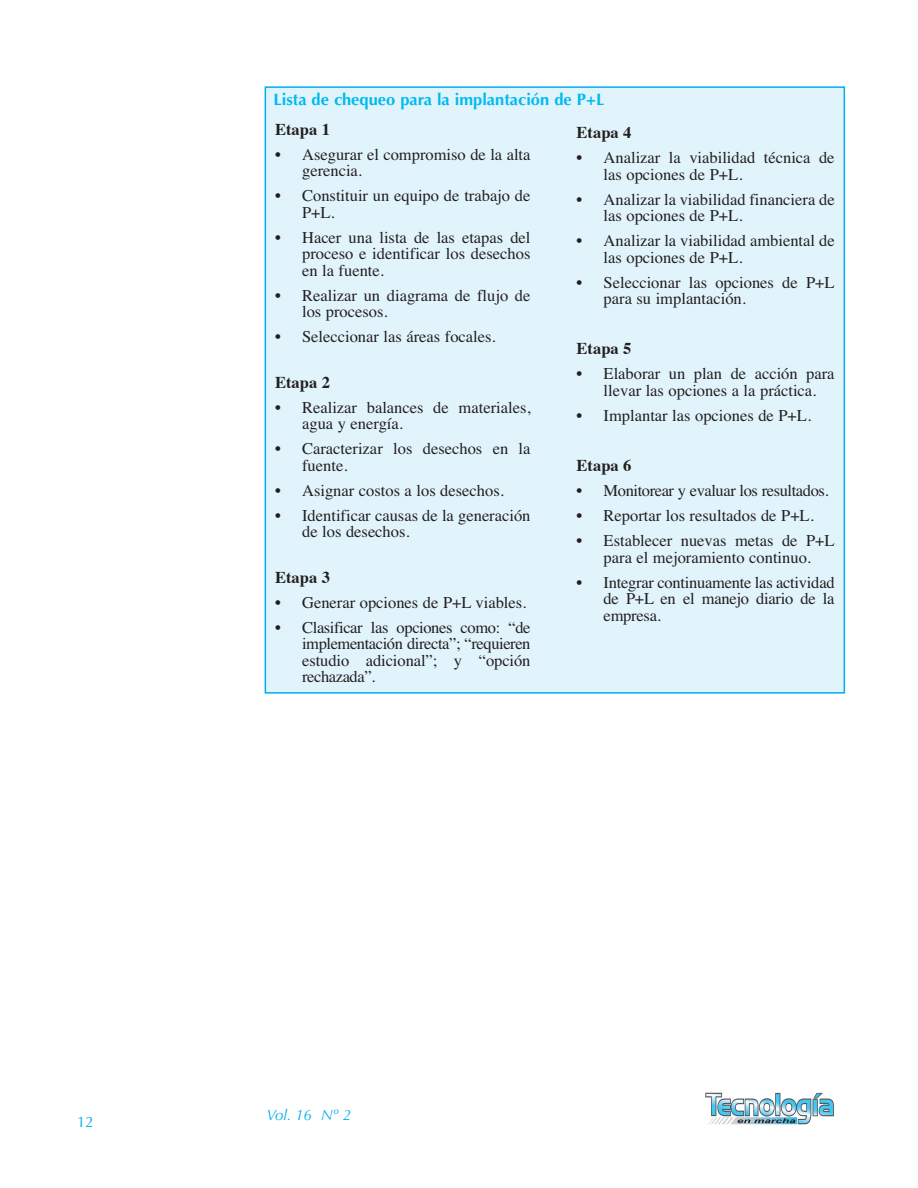
<style>
.page{position:relative;width:918px;height:1188px;background:#fff}
.page>*{position:absolute;margin:0;border:0;box-sizing:border-box;transform-origin:0 0}
.t1{font:16.5px/16.5px "Times";color:#231f20}
.t2{font:700 16.5px "Optima";color:#00baf1}
.t3{font:700 16.5px "Times";color:#231f20}
.t4{font:16.5px "Times";letter-spacing:-.025em;color:#231f20}
.t5{font:italic 15px "Optima";color:#00aeef}
.t6{font:15px "Optima";color:#00aeef}
</style>
<div class="page">
<svg style="left:705px;top:1093px;width:129px;height:31px"></svg>
<div style="left:265px;top:87px;width:579px;height:606px;background:#e1f4fc"></div>
<div style="left:265px;top:86px;width:580px;height:608px;border:2px solid #00aeef"></div>
<p class="t6" style="left:77px;top:1115px;width:18px">12</p>
<p class="t2" style="left:274px;top:93px;width:332px">Lista de chequeo para la implantación de P+L</p>
<p class="t3" style="left:275px;top:122px;width:56px">Etapa 1</p>
<p class="t1" style="left:302px;top:147px;width:230px;text-indent:-27px">• Asegurar el compromiso de la alta gerencia.</p>
<p class="t1" style="left:302px;top:189px;width:230px;text-indent:-27px">• Constituir un equipo de trabajo de<br>P+L.</p>
<p class="t1" style="left:302px;top:230px;width:230px;text-align:justify;text-indent:-27px">• Hacer una lista de las etapas del proceso e identificar los desechos en la fuente.</p>
<p class="t1" style="left:302px;top:289px;width:230px;text-indent:-27px">• Realizar un diagrama de flujo de los procesos.</p>
<p class="t1" style="left:275px;top:330px;width:222px">• Seleccionar las áreas focales.</p>
<p class="t3" style="left:275px;top:375px;width:56px">Etapa 2</p>
<p class="t1" style="left:302px;top:401px;width:230px;text-indent:-27px">• Realizar balances de materiales, agua y energía.</p>
<p class="t1" style="left:302px;top:442px;width:230px;text-indent:-27px">• Caracterizar los desechos en la fuente.</p>
<p class="t1" style="left:275px;top:484px;width:230px">• Asignar costos a los desechos.</p>
<p class="t1" style="left:302px;top:509px;width:230px;text-indent:-27px">• Identificar causas de la generación de los desechos.</p>
<p class="t3" style="left:275px;top:571px;width:56px">Etapa 3</p>
<p class="t1" style="left:275px;top:596px;width:253px">• Generar opciones de P+L viables.</p>
<p class="t1" style="left:302px;top:621px;width:230px;text-align:justify;text-indent:-27px">• Clasificar las opciones como: “de implementación directa”; “requieren estudio adicional”; y “opción rechazada”.</p>
<p class="t3" style="left:577px;top:126px;width:56px">Etapa 4</p>
<p class="t1" style="left:604px;top:151px;width:233px;text-indent:-27px">• Analizar la viabilidad técnica de las opciones de P+L.</p>
<p class="t1" style="left:604px;top:193px;width:233px;text-indent:-27px">• Analizar la viabilidad financiera de las opciones de P+L.</p>
<p class="t1" style="left:604px;top:234px;width:233px;text-indent:-27px">• Analizar la viabilidad ambiental de las opciones de P+L.</p>
<p class="t1" style="left:604px;top:276px;width:233px;text-indent:-27px">• Seleccionar las opciones de P+L para su implantación.</p>
<p class="t3" style="left:577px;top:342px;width:56px">Etapa 5</p>
<p class="t1" style="left:577px;top:367px;width:260px;text-align:center">• Elaborar un plan de acción para llevar las opciones a la práctica.</p>
<p class="t1" style="left:577px;top:409px;width:236px">• Implantar las opciones de P+L.</p>
<p class="t3" style="left:577px;top:459px;width:56px">Etapa 6</p>
<p class="t4" style="left:577px;top:484px;width:254px">• Monitorear y evaluar los resultados.</p>
<p class="t1" style="left:577px;top:509px;width:239px">• Reportar los resultados de P+L.</p>
<p class="t1" style="left:577px;top:534px;width:260px;text-align:center">• Establecer nuevas metas de P+L para el mejoramiento continuo.</p>
<p class="t1" style="left:604px;top:575px;width:233px;text-align:justify;text-indent:-27px">• Integrar continuamente las actividad de P+L en el manejo diario de la empresa.</p>
<p class="t5" style="left:267px;top:1109px;width:86px">Vol. 16 Nº 2</p>
</div>
